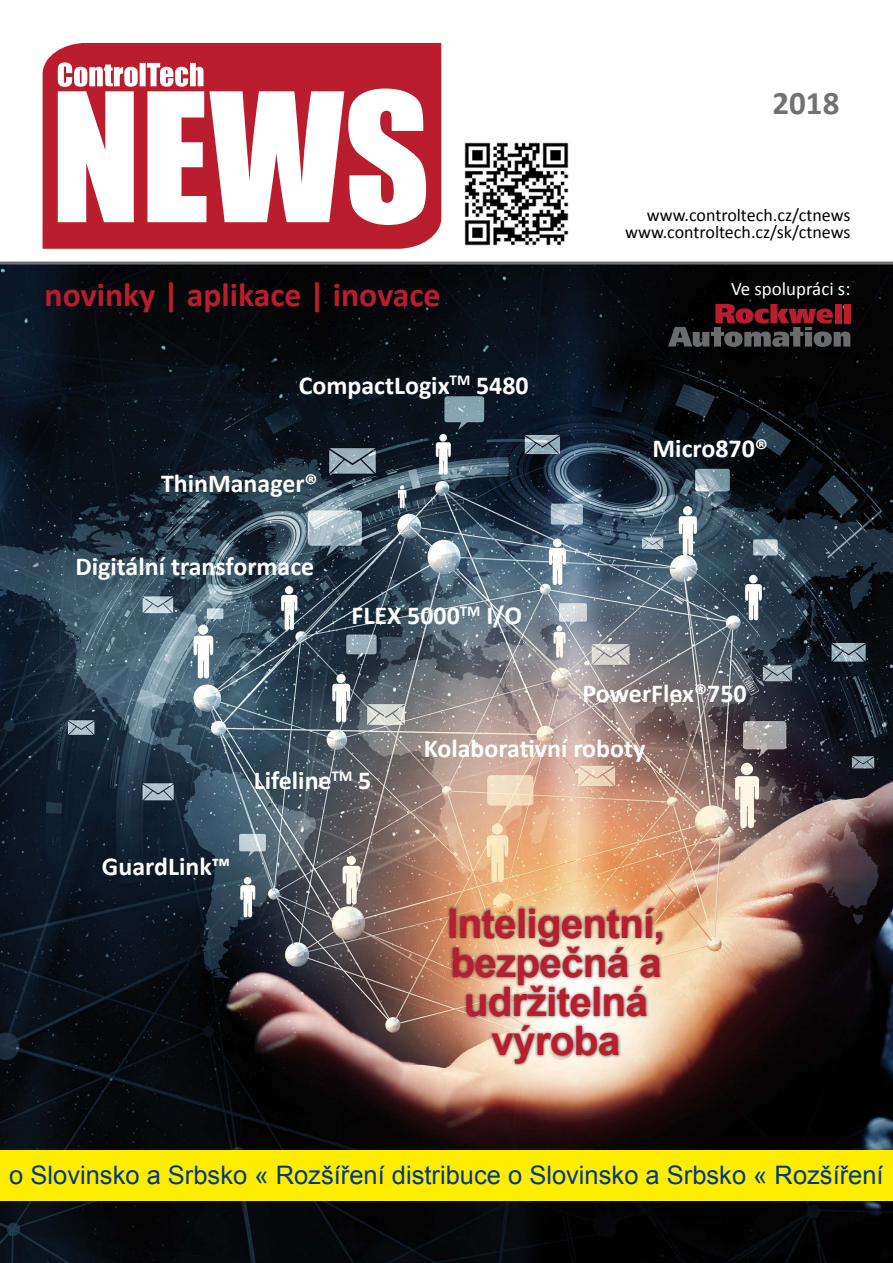
<style>
.page{position:relative;width:893px;height:1263px;background:#fff}
.page>*{position:absolute;margin:0;border:0;box-sizing:border-box;transform-origin:0 0}
.t1{font:700 40.5px/39px "Arial";letter-spacing:-.02em;color:#b91d2e;text-align:center}
.t2{font:700 33.75px "Calibri";color:#b91d2e}
.t3{font:700 33px "Calibri";color:#707172}
.t4{font:700 25.95px/55.3px "Calibri";color:#fff}
.t5{font:25.5px "Arial";color:#003882}
.t6{font:18.9px "Calibri";color:#fff}
.t7{font:18px/17px "Calibri";color:#000;text-align:right}
</style>
<div class="page">
<img style="left:0;top:264px;width:893px;height:999px">
<hr style="left:0;top:261px;width:893px;height:3px;background:#707172">
<div style="left:43px;top:43px;width:398px;height:206px;background:#b91d2e"></div>
<svg style="left:58px;top:89px;width:368px;height:136px"></svg>
<svg style="left:58px;top:62px;width:145px;height:25px"></svg>
<img style="left:464px;top:142px;width:105px;height:104px">
<div style="left:447px;top:905px;width:219px;height:162px;background:#000;opacity:.69"></div>
<svg style="left:668px;top:304px;width:182px;height:43px"></svg>
<div style="left:0;top:1150px;width:893px;height:51px;background:#ffed00"></div>
<p class="t3" style="left:772px;top:82px;width:68px">2018</p>
<h2 class="t2" style="left:45px;top:273px;width:397px">novinky | aplikace | inovace</h2>
<p class="t4" style="left:299px;top:357px;width:232px">CompactLogix<sup>TM</sup> 5480</p>
<p class="t4" style="left:161px;top:455px;width:158px">ThinManager®</p>
<p class="t4" style="left:75px;top:539px;width:240px">Digitální transformace</p>
<p class="t4" style="left:351px;top:588px;width:172px">FLEX 5000<sup>TM</sup> I/O</p>
<p class="t7" style="left:625px;top:207px;width:227px">www.controltech.cz/ctnews www.controltech.cz/sk/ctnews</p>
<p class="t6" style="left:731px;top:277px;width:121px">Ve spolupráci s:</p>
<p class="t4" style="left:653px;top:420px;width:117px">Micro870®</p>
<p class="t4" style="left:254px;top:753px;width:119px">Lifeline<sup>TM</sup> 5</p>
<p class="t4" style="left:102px;top:839px;width:130px">GuardLink™</p>
<p class="t4" style="left:424px;top:666px;width:324px;text-indent:159px">PowerFlex®750<br>Kolaborativní roboty</p>
<h1 class="t1" style="left:447px;top:905px;width:219px">Inteligentní, bezpečná a udržitelná výroba</h1>
<p class="t5" style="left:9px;top:1158px;width:876px">o Slovinsko a Srbsko « Rozšíření distribuce o Slovinsko a Srbsko « Rozšíření</p>
</div>
